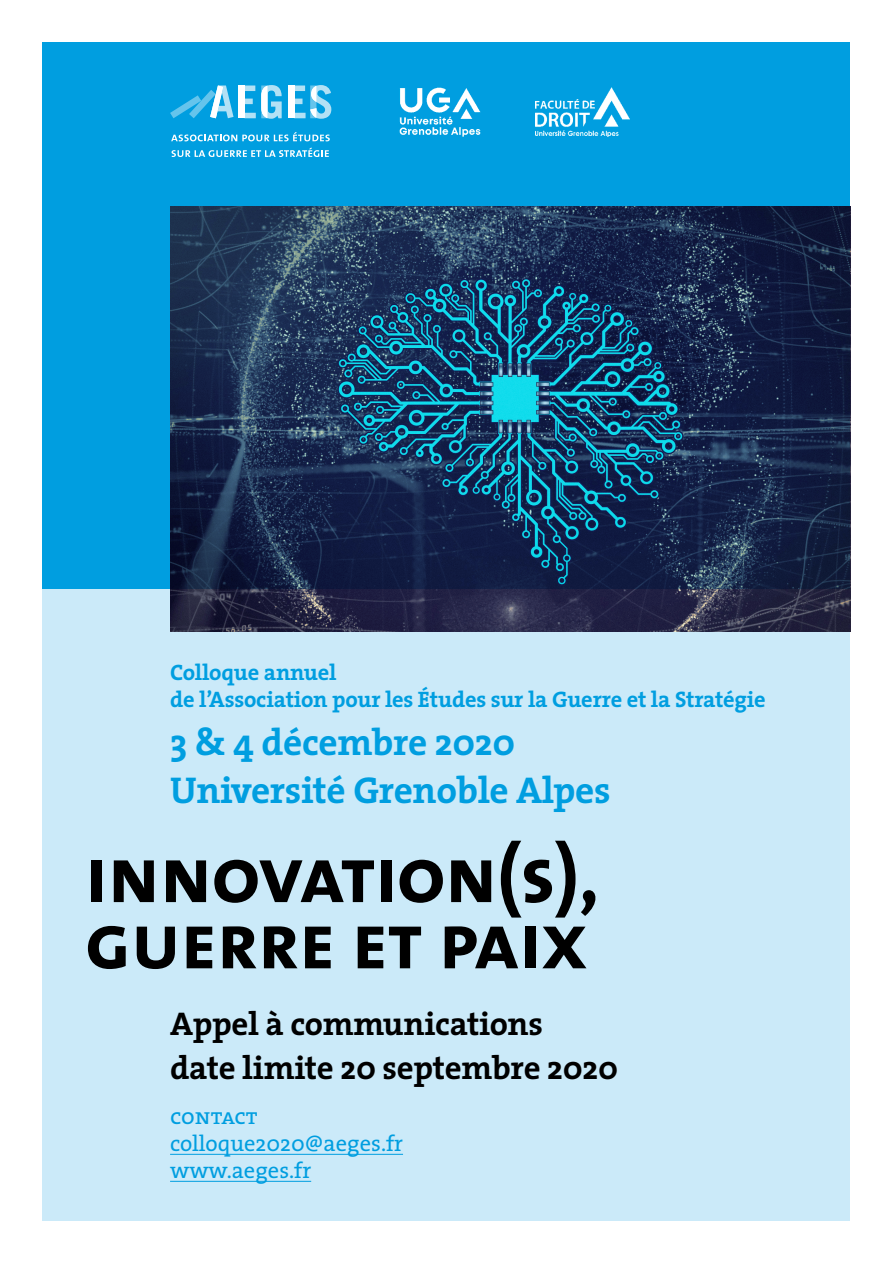
<style>
.page{position:relative;width:893px;height:1263px;background:#fff}
.page>*{position:absolute;margin:0;border:0;box-sizing:border-box;transform-origin:0 0}
.t1{font:80.1px/66.2px "The Sans Bold Caps";letter-spacing:-.01em;color:#000}
.t2{font:700 37.5px/48px "The Serif";letter-spacing:-.01em;color:#009ee0}
.t3{font:700 33px "The Serif";letter-spacing:-.01em;color:#000}
.t4{font:700 22.5px/27px "The Serif";letter-spacing:-.01em;color:#009ee0}
.t5{font:22.5px "The Serif";color:#009ee0}
.t6{font:22.5px "The Serif Caps";letter-spacing:-.005em;color:#009ee0}
</style>
<div class="page">
<div style="left:43px;top:578px;width:807px;height:642px;background:#cbeaf9"></div>
<div style="left:43px;top:43px;width:807px;height:546px;background:#009ee0"></div>
<img style="left:170px;top:206px;width:680px;height:425px">
<svg style="left:288px;top:85px;width:43px;height:34px"></svg>
<svg style="left:170px;top:85px;width:112px;height:34px"></svg>
<svg style="left:171px;top:132px;width:159px;height:9px"></svg>
<svg style="left:172px;top:147px;width:157px;height:10px"></svg>
<hr style="left:170px;top:1154px;width:233px;height:1px;background:#009ee0">
<hr style="left:170px;top:1181px;width:141px;height:1px;background:#009ee0">
<img style="left:536px;top:87px;width:93px;height:49px">
<img style="left:400px;top:87px;width:81px;height:50px">
<p class="t4" style="left:170px;top:658px;width:597px">Colloque annuel<br>de l’Association pour les Études sur la Guerre et la Stratégie</p>
<p class="t2" style="left:170px;top:717px;width:442px">3 &amp; 4 décembre 2020<br>Université Grenoble Alpes</p>
<p class="t1" style="left:85px;top:840px;width:516px">innovation(s), guerre et paix</p>
<p class="t3" style="left:170px;top:997px;width:374px">Appel à communications</p>
<p class="t3" style="left:170px;top:1040px;width:450px">date limite 20 septembre 2020</p>
<p class="t6" style="left:170px;top:1097px;width:89px">contact</p>
<p class="t5" style="left:170px;top:1124px;width:234px">colloque2020@aeges.fr</p>
<p class="t5" style="left:170px;top:1151px;width:143px">www.aeges.fr</p>
</div>
